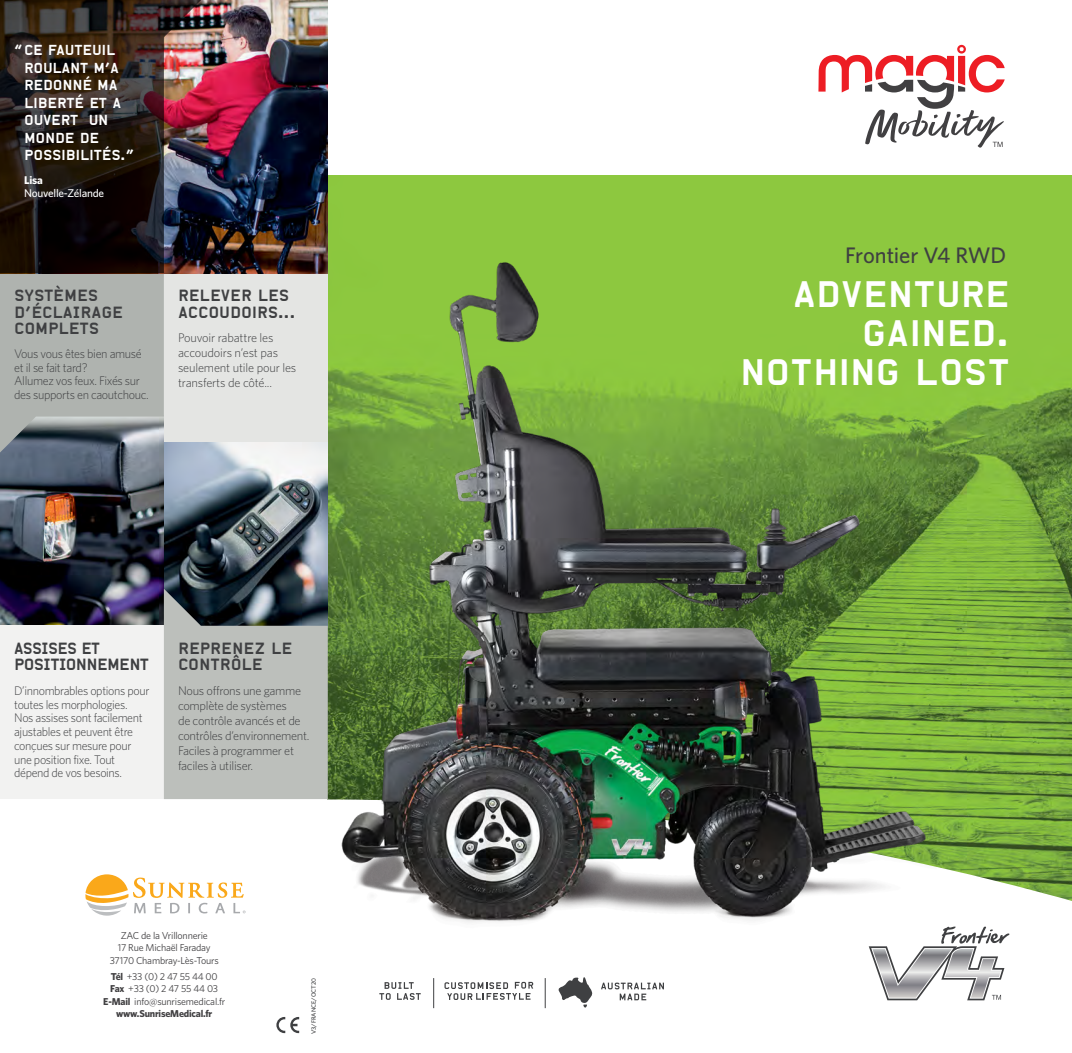
<style>
.page{position:relative;width:1072px;height:1053px;background:#fff}
.page>*{position:absolute;margin:0;border:0;box-sizing:border-box;transform-origin:0 0}
.t1{font:35px/38.8px "Alpha Headline";letter-spacing:-.005em;color:#fff;text-align:right}
.t2{font:500 22.5px "Whitney";letter-spacing:-.01em;color:#3f4042}
.t3{font:15.38px/16.9px "Alpha Headline";letter-spacing:-.01em;color:#3f4042}
.t4{font:15.38px/16.9px "Alpha Headline";letter-spacing:-.05em;color:#3f4042;scale:.95 1}
.t5{font:13.75px/17.5px "Alpha Headline";letter-spacing:-.02em;color:#fff}
.t6{font:300 12.5px/13.8px "Whitney";letter-spacing:-.03em;color:#3f4042}
.t7{font:500 11.25px "Whitney";letter-spacing:-.02em;color:#fff}
.t8{font:700 11.25px "Whitney";color:#fff}
.t9{font:10px/12.5px "Whitney";letter-spacing:-.02em;color:#414042;text-align:center}
.t10{font:500 6.25px "Whitney";letter-spacing:.005em;color:#3f4042}
.s1{font-weight:700}
</style>
<div class="page">
<img style="left:328px;top:175px;width:744px;height:624px">
<div style="left:164px;top:273px;width:164px;height:170px;background:#e4e5e3"></div>
<img style="left:164px;top:442px;width:164px;height:146px">
<img style="left:0;top:452px;width:164px;height:173px">
<div style="left:0;top:625px;width:164px;height:174px;background:#f2f2f1"></div>
<svg style="left:0;top:273px;width:164px;height:179px;background:#a3a8a6"></svg>
<svg style="left:164px;top:588px;width:164px;height:211px;background:#a5a9a7"></svg>
<img style="left:212px;top:0;width:116px;height:273px">
<img style="left:0;top:0;width:212px;height:273px">
<svg style="left:818px;top:45px;width:187px;height:103px"></svg>
<svg style="left:299px;top:799px;width:773px;height:234px"></svg>
<svg style="left:601px;top:982px;width:63px;height:18px"></svg>
<svg style="left:379px;top:982px;width:42px;height:17px"></svg>
<svg style="left:444px;top:981px;width:89px;height:18px"></svg>
<hr style="left:433px;top:978px;width:1px;height:30px;background:#3f4042">
<hr style="left:545px;top:978px;width:1px;height:30px;background:#3f4042">
<svg style="left:557px;top:977px;width:36px;height:30px"></svg>
<div style="left:843px;top:921px;width:215px;height:106px;background:#fff"></div>
<svg style="left:874px;top:926px;width:135px;height:74px"></svg>
<img style="left:328px;top:218px;width:609px;height:743px">
<svg style="left:276px;top:1017px;width:23px;height:15px"></svg>
<svg style="left:85px;top:874px;width:161px;height:41px"></svg>
<p class="t5" style="left:24px;top:41px;width:112px;text-indent:-10px">“CE FAUTEUIL<br>ROULANT M’A<br>REDONNÉ MA<br>LIBERTÉ ET A<br>OUVERT UN<br>MONDE DE<br>POSSIBILITÉS.”</p>
<p class="t8" style="left:24px;top:172px;width:20px">Lisa</p>
<p class="t7" style="left:24px;top:186px;width:82px">Nouvelle-Zélande</p>
<p class="t3" style="left:14px;top:286px;width:111px">SYSTÈMES<br>D’ÉCLAIRAGE<br>COMPLETS</p>
<p class="t6" style="left:14px;top:346px;width:136px">Vous vous êtes bien amusé et il se fait tard?<br>Allumez vos feux. Fixés sur des supports en caoutchouc.</p>
<p class="t3" style="left:178px;top:286px;width:119px">RELEVER LES<br>ACCOUDOIRS...</p>
<p class="t6" style="left:178px;top:330px;width:120px;line-height:15px">Pouvoir rabattre les accoudoirs n’est pas seulement utile pour les transferts de côté...</p>
<p class="t4" style="left:14px;top:639px;width:144px">ASSISES ET<br>POSITIONNEMENT</p>
<p class="t6" style="left:14px;top:683px;width:137px">D’innombrables options pour toutes les morphologies.<br>Nos assises sont facilement ajustables et peuvent être conçues sur mesure pour une position fixe. Tout dépend de vos besoins.</p>
<p class="t3" style="left:178px;top:639px;width:116px">REPRENEZ LE<br>CONTRÔLE</p>
<p class="t6" style="left:178px;top:682px;width:133px;line-height:15px">Nous offrons une gamme complète de systèmes<br>de contrôle avancés et de contrôles d’environnement.<br>Faciles à programmer et faciles à utiliser.</p>
<p class="t9" style="left:110px;top:928px;width:111px">ZAC de la Vrillonnerie<br>17 Rue Michaël Faraday<br>37170 Chambray-Lès-Tours</p>
<p class="t9" style="left:103px;top:969px;width:123px"><span class="s1">Tél</span> +33 (0) 2 47 55 44 00<br><span class="s1">Fax</span> +33 (0) 2 47 55 44 03<br><span class="s1">E-Mail</span> info@sunrisemedical.fr <span class="s1">www.SunriseMedical.fr</span></p>
<p class="t10" style="left:309px;top:1034px;width:58px;rotate:-90deg">V3/FRANCE/OCT20</p>
<h2 class="t2" style="left:845px;top:240px;width:163px">Frontier V4 RWD</h2>
<h1 class="t1" style="left:740px;top:274px;width:272px">ADVENTURE<br>GAINED.<br>NOTHING LOST</h1>
</div>
